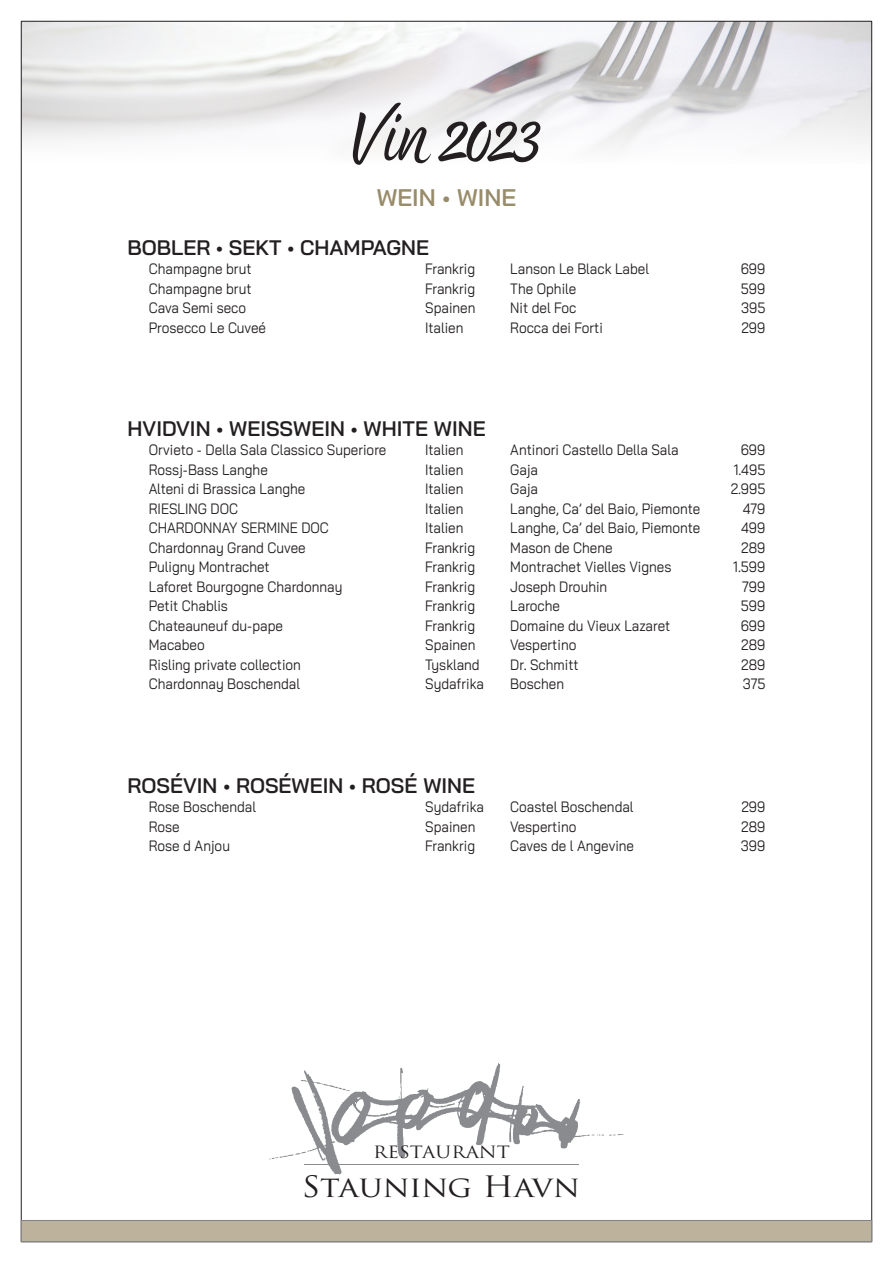
<style>
.page{position:relative;width:893px;height:1263px;background:#fff}
.page>*{position:absolute;margin:0;border:0;box-sizing:border-box;transform-origin:0 0}
.t1{font:90px "Good Karma Smooth";letter-spacing:-.01em;color:#231f20;scale:.95 1}
.t2{font:28.65px "Trajan Pro";letter-spacing:-.005em;color:#231f20;scale:1.13 1}
.t3{font:600 24px "Bai Jamjuree";color:#988c6a}
.t4{font:600 21px "Bai Jamjuree";color:#231f20}
.t5{font:16.5px "Trajan Pro";color:#231f20;scale:1.15 1}
.t6{font:15px "Bai Jamjuree";color:#231f20;scale:.9 1}
</style>
<div class="page">
<img style="left:23px;top:23px;width:847px;height:127px">
<div style="left:21px;top:1220px;width:851px;height:22px;background:#bdb29b;border:1px solid #808285"></div>
<svg style="left:270px;top:1063px;width:353px;height:111px"></svg>
<hr style="left:304px;top:1164px;width:274px;height:1px;background:#898b8f">
<h1 class="t1" style="left:350px;top:83px;width:204px">Vin 2023</h1>
<h3 class="t3" style="left:377px;top:183px;width:141px">WEIN • WINE</h3>
<h3 class="t4" style="left:128px;top:235px;width:303px">BOBLER • SEKT • CHAMPAGNE</h3>
<p class="t6" style="left:149px;top:256px;width:116px">Champagne brut</p>
<p class="t6" style="left:425px;top:256px;width:57px">Frankrig</p>
<p class="t6" style="left:510px;top:256px;width:156px">Lanson Le Black Label</p>
<p class="t6" style="left:741px;top:256px;width:29px">699</p>
<p class="t6" style="left:149px;top:276px;width:116px">Champagne brut</p>
<p class="t6" style="left:425px;top:276px;width:57px">Frankrig</p>
<p class="t6" style="left:510px;top:276px;width:75px">The Ophile</p>
<p class="t6" style="left:741px;top:276px;width:29px">599</p>
<p class="t6" style="left:149px;top:295px;width:110px">Cava Semi seco</p>
<p class="t6" style="left:425px;top:295px;width:57px">Spainen</p>
<p class="t6" style="left:510px;top:295px;width:75px">Nit del Foc</p>
<p class="t6" style="left:741px;top:295px;width:28px">395</p>
<p class="t6" style="left:149px;top:315px;width:132px">Prosecco Le Cuveé</p>
<p class="t6" style="left:425px;top:315px;width:44px">Italien</p>
<p class="t6" style="left:510px;top:315px;width:104px">Rocca dei Forti</p>
<p class="t6" style="left:741px;top:315px;width:28px">299</p>
<h3 class="t4" style="left:128px;top:416px;width:360px">HVIDVIN • WEISSWEIN • WHITE WINE</h3>
<p class="t6" style="left:149px;top:437px;width:265px">Orvieto - Della Sala Classico Superiore</p>
<p class="t6" style="left:425px;top:437px;width:44px">Italien</p>
<p class="t6" style="left:510px;top:437px;width:188px">Antinori Castello Della Sala</p>
<p class="t6" style="left:741px;top:437px;width:29px">699</p>
<p class="t6" style="left:149px;top:457px;width:134px">Rossj-Bass Langhe</p>
<p class="t6" style="left:425px;top:457px;width:44px">Italien</p>
<p class="t6" style="left:510px;top:457px;width:32px">Gaja</p>
<p class="t6" style="left:734px;top:457px;width:37px">1.495</p>
<p class="t6" style="left:149px;top:476px;width:175px">Alteni di Brassica Langhe</p>
<p class="t6" style="left:425px;top:476px;width:44px">Italien</p>
<p class="t6" style="left:510px;top:476px;width:32px">Gaja</p>
<p class="t6" style="left:731px;top:476px;width:40px">2.995</p>
<p class="t6" style="left:149px;top:496px;width:101px">RIESLING DOC</p>
<p class="t6" style="left:425px;top:496px;width:44px">Italien</p>
<p class="t6" style="left:510px;top:496px;width:213px">Langhe, Ca’ del Baio, Piemonte</p>
<p class="t6" style="left:743px;top:496px;width:27px">479</p>
<p class="t6" style="left:149px;top:515px;width:202px">CHARDONNAY SERMINE DOC</p>
<p class="t6" style="left:425px;top:515px;width:44px">Italien</p>
<p class="t6" style="left:510px;top:515px;width:213px">Langhe, Ca’ del Baio, Piemonte</p>
<p class="t6" style="left:741px;top:515px;width:29px">499</p>
<p class="t6" style="left:149px;top:535px;width:176px">Chardonnay Grand Cuvee</p>
<p class="t6" style="left:425px;top:535px;width:57px">Frankrig</p>
<p class="t6" style="left:510px;top:535px;width:115px">Mason de Chene</p>
<p class="t6" style="left:741px;top:535px;width:28px">289</p>
<p class="t6" style="left:149px;top:554px;width:136px">Puligny Montrachet</p>
<p class="t6" style="left:425px;top:554px;width:57px">Frankrig</p>
<p class="t6" style="left:510px;top:554px;width:181px">Montrachet Vielles Vignes</p>
<p class="t6" style="left:733px;top:554px;width:37px">1.599</p>
<p class="t6" style="left:149px;top:574px;width:217px">Laforet Bourgogne Chardonnay</p>
<p class="t6" style="left:425px;top:574px;width:57px">Frankrig</p>
<p class="t6" style="left:510px;top:574px;width:109px">Joseph Drouhin</p>
<p class="t6" style="left:742px;top:574px;width:27px">799</p>
<p class="t6" style="left:149px;top:593px;width:89px">Petit Chablis</p>
<p class="t6" style="left:425px;top:593px;width:57px">Frankrig</p>
<p class="t6" style="left:510px;top:593px;width:57px">Laroche</p>
<p class="t6" style="left:741px;top:593px;width:29px">599</p>
<p class="t6" style="left:149px;top:613px;width:151px">Chateauneuf du-pape</p>
<p class="t6" style="left:425px;top:613px;width:57px">Frankrig</p>
<p class="t6" style="left:510px;top:613px;width:179px">Domaine du Vieux Lazaret</p>
<p class="t6" style="left:741px;top:613px;width:29px">699</p>
<p class="t6" style="left:149px;top:632px;width:64px">Macabeo</p>
<p class="t6" style="left:425px;top:632px;width:57px">Spainen</p>
<p class="t6" style="left:510px;top:632px;width:75px">Vespertino</p>
<p class="t6" style="left:741px;top:632px;width:28px">289</p>
<p class="t6" style="left:149px;top:652px;width:171px">Risling private collection</p>
<p class="t6" style="left:425px;top:652px;width:62px">Tyskland</p>
<p class="t6" style="left:510px;top:652px;width:78px">Dr. Schmitt</p>
<p class="t6" style="left:741px;top:652px;width:28px">289</p>
<p class="t6" style="left:149px;top:671px;width:169px">Chardonnay Boschendal</p>
<p class="t6" style="left:425px;top:671px;width:67px">Sydafrika</p>
<p class="t6" style="left:510px;top:671px;width:61px">Boschen</p>
<p class="t6" style="left:743px;top:671px;width:27px">375</p>
<h3 class="t4" style="left:128px;top:773px;width:349px">ROSÉVIN • ROSÉWEIN • ROSÉ WINE</h3>
<p class="t6" style="left:149px;top:794px;width:121px">Rose Boschendal</p>
<p class="t6" style="left:425px;top:794px;width:67px">Sydafrika</p>
<p class="t6" style="left:510px;top:794px;width:139px">Coastel Boschendal</p>
<p class="t6" style="left:741px;top:794px;width:28px">299</p>
<p class="t6" style="left:149px;top:813px;width:36px">Rose</p>
<p class="t6" style="left:425px;top:813px;width:57px">Spainen</p>
<p class="t6" style="left:510px;top:813px;width:75px">Vespertino</p>
<p class="t6" style="left:741px;top:813px;width:28px">289</p>
<p class="t6" style="left:149px;top:833px;width:92px">Rose d Anjou</p>
<p class="t6" style="left:425px;top:833px;width:57px">Frankrig</p>
<p class="t6" style="left:510px;top:833px;width:139px">Caves de l Angevine</p>
<p class="t6" style="left:741px;top:833px;width:29px">399</p>
<p class="t5" style="left:373px;top:1141px;width:121px">RESTAURANT</p>
<h2 class="t2" style="left:302px;top:1168px;width:248px">Stauning Havn</h2>
</div>
